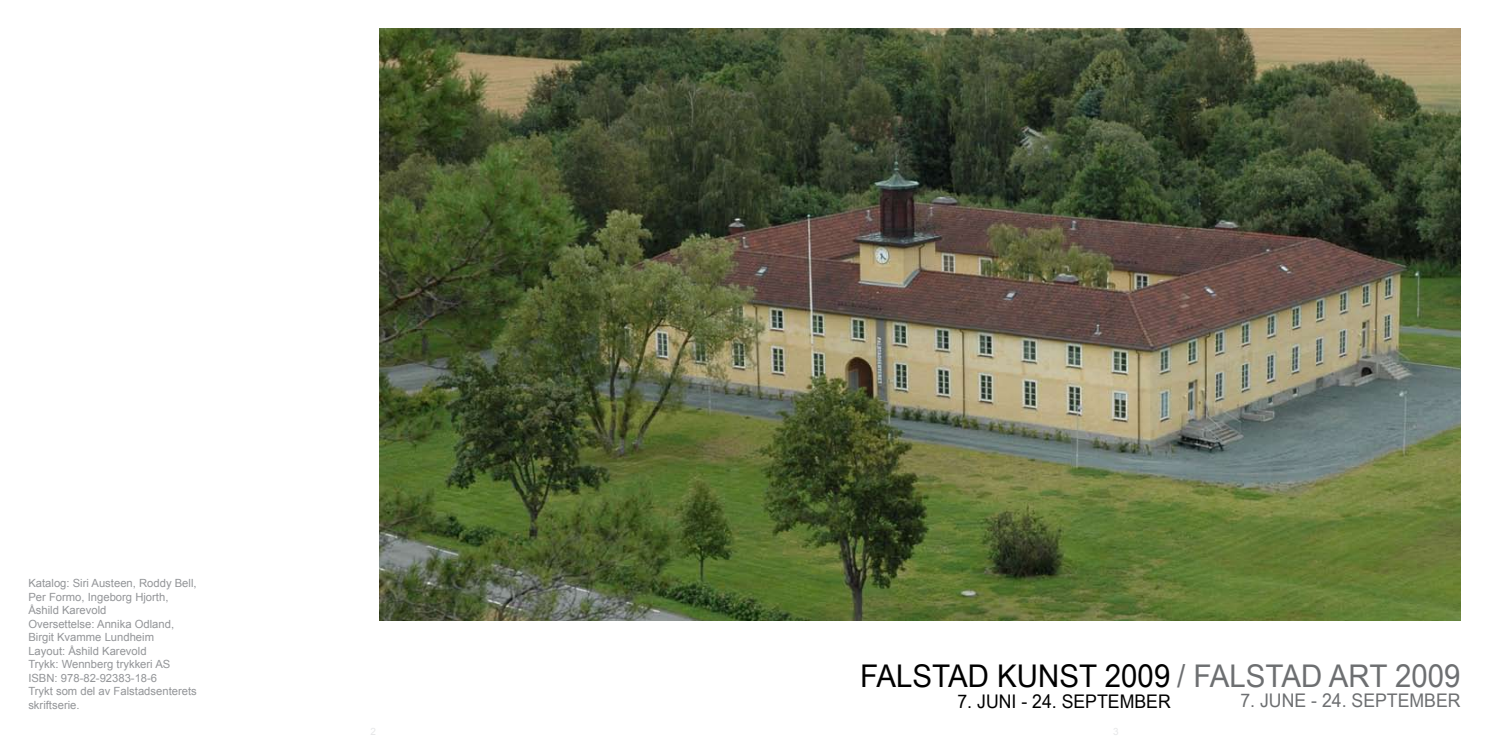
<style>
.page{position:relative;width:1489px;height:745px;background:#fff}
.page>*{position:absolute;margin:0;border:0;box-sizing:border-box;transform-origin:0 0}
.t1{font:31.25px "Arial Narrow";color:#000;scale:1.15 1}
.t2{font:18.75px "Arial Narrow";color:#000;scale:1.15 1}
.t3{font:18.75px "Arial Narrow";color:#6d6f71;scale:1.15 1}
.t4{font:11.25px/13.5px "Arial";color:#939598}
.s1{color:#6d6f71}
</style>
<div class="page">
<img style="left:380px;top:28px;width:1080px;height:592px">
<p class="t4" style="left:28px;top:576px;width:170px">Katalog: Siri Austeen, Roddy Bell,<br>Per Formo, Ingeborg Hjorth,<br>Åshild Karevold<br>Oversettelse: Annika Odland,<br>Birgit Kvamme Lundheim<br>Layout: Åshild Karevold<br>Trykk: Wennberg trykkeri AS<br>ISBN: 978-82-92383-18-6<br>Trykt som del av Falstadsenterets skriftserie.</p>
<h1 class="t1" style="left:860px;top:652px;width:523px">FALSTAD KUNST 2009 <span class="s1">/ FALSTAD ART 2009</span></h1>
<h2 class="t2" style="left:957px;top:687px;width:187px">7. JUNI - 24. SEPTEMBER</h2>
<h2 class="t3" style="left:1240px;top:686px;width:193px">7. JUNE - 24. SEPTEMBER</h2>
</div>
